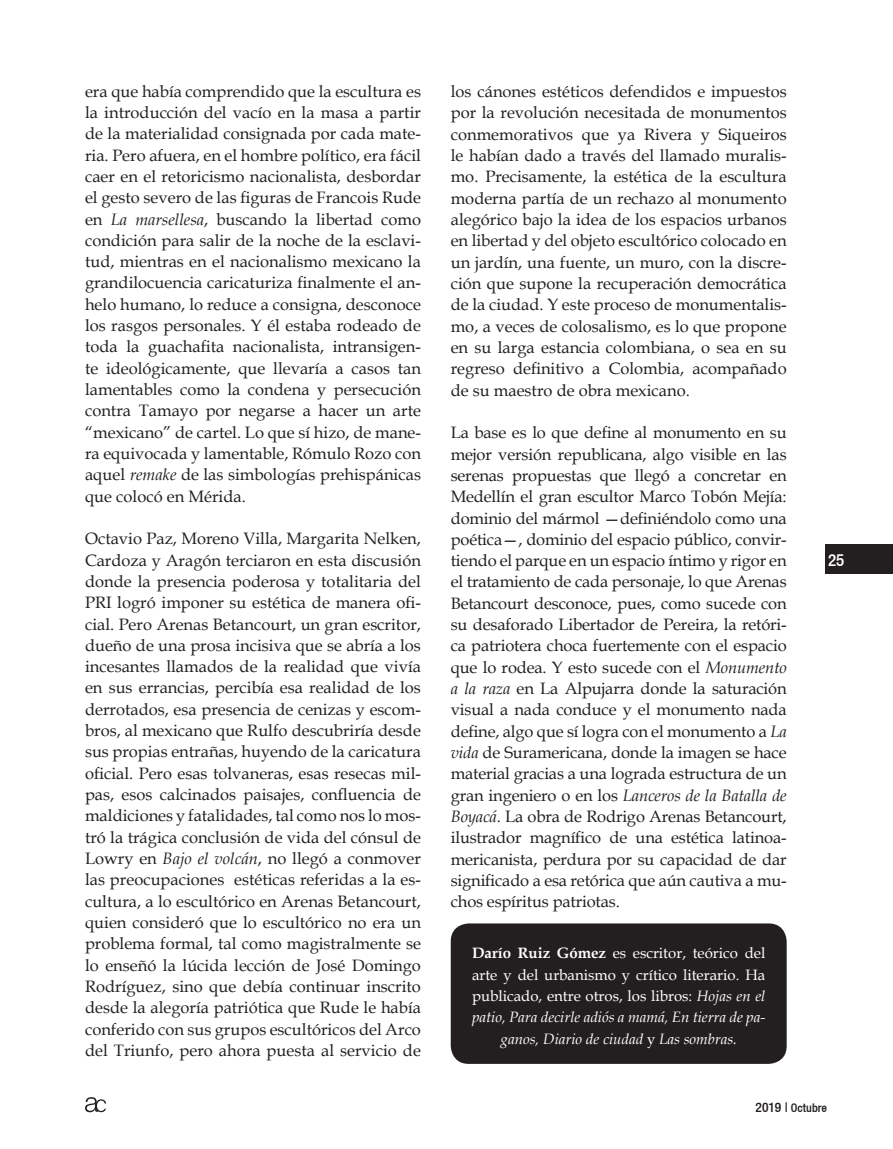
<style>
.page{position:relative;width:893px;height:1149px;background:#fff}
.page>*{position:absolute;margin:0;border:0;box-sizing:border-box;transform-origin:0 0}
.t1{font:500 condensed 16.95px "Helvetica 67";color:#fff}
.t2{font:16.5px/21.3px "Book Antiqua";color:#231f20;text-align:justify}
.t3{font:15px/21.3px "Book Antiqua";color:#fff;text-align:center}
.t4{font:500 condensed 12px "Helvetica 67";color:#231f20}
.s1{font-style:italic}
.s2{font-weight:700}
.s3{font-size:13.5px}
</style>
<div class="page">
<div style="left:825px;top:544px;width:68px;height:29px;background:#231f20"></div>
<svg style="left:85px;top:1097px;width:21px;height:14px"></svg>
<div style="left:451px;top:923px;width:336px;height:140px;background:#231f20;border-radius:18px"></div>
<p class="t2" style="left:85px;top:80px;width:337px">era que había comprendido que la escultura es la introducción del vacío en la masa a partir de la materialidad consignada por cada mate&shy;ria. Pero afuera, en el hombre político, era fácil caer en el retoricismo nacionalista, desbordar el gesto severo de las figuras de Francois Rude en <span class="s1">La marsellesa</span>, buscando la libertad como condición para salir de la noche de la esclavi&shy;tud, mientras en el nacionalismo mexicano la grandilocuencia caricaturiza finalmente el an&shy;helo humano, lo reduce a consigna, desconoce los rasgos personales. Y él estaba rodeado de toda la guachafita nacionalista, intransigen&shy;te ideológicamente, que llevaría a casos tan lamentables como la condena y persecución contra Tamayo por negarse a hacer un arte “mexicano” de cartel. Lo que sí hizo, de mane&shy;ra equivocada y lamentable, Rómulo Rozo con aquel <span class="s1">remake</span> de las simbologías prehispánicas que colocó en Mérida.</p>
<p class="t2" style="left:85px;top:527px;width:337px">Octavio Paz, Moreno Villa, Margarita Nelken, Cardoza y Aragón terciaron en esta discusión donde la presencia poderosa y totalitaria del PRI logró imponer su estética de manera ofi&shy;cial. Pero Arenas Betancourt, un gran escritor, dueño de una prosa incisiva que se abría a los incesantes llamados de la realidad que vivía en sus errancias, percibía esa realidad de los derrotados, esa presencia de cenizas y escom&shy;bros, al mexicano que Rulfo descubriría desde sus propias entrañas, huyendo de la caricatura oficial. Pero esas tolvaneras, esas resecas mil&shy;pas, esos calcinados paisajes, confluencia de maldiciones y fatalidades, tal como nos lo mos&shy;tró la trágica conclusión de vida del cónsul de Lowry en <span class="s1">Bajo el volcán</span>, no llegó a conmover las preocupaciones estéticas referidas a la es&shy;cultura, a lo escultórico en Arenas Betancourt, quien consideró que lo escultórico no era un problema formal, tal como magistralmente se lo enseñó la lúcida lección de José Domingo Rodríguez, sino que debía continuar inscrito desde la alegoría patriótica que Rude le había conferido con sus grupos escultóricos del Arco del Triunfo, pero ahora puesta al servicio de</p>
<p class="t2" style="left:451px;top:80px;width:337px">los cánones estéticos defendidos e impuestos por la revolución necesitada de monumentos conmemorativos que ya Rivera y Siqueiros le habían dado a través del llamado muralis&shy;mo. Precisamente, la estética de la escultura moderna partía de un rechazo al monumento alegórico bajo la idea de los espacios urbanos en libertad y del objeto escultórico colocado en un jardín, una fuente, un muro, con la discre&shy;ción que supone la recuperación democrática de la ciudad. Y este proceso de monumentalis&shy;mo, a veces de colosalismo, es lo que propone en su larga estancia colombiana, o sea en su regreso definitivo a Colombia, acompañado de su maestro de obra mexicano.</p>
<p class="t2" style="left:451px;top:421px;width:337px">La base es lo que define al monumento en su mejor versión republicana, algo visible en las serenas propuestas que llegó a concretar en Medellín el gran escultor Marco Tobón Mejía: dominio del mármol —definiéndolo como una poética—, dominio del espacio público, convir&shy;tiendo el parque en un espacio íntimo y rigor en el tratamiento de cada personaje, lo que Arenas Betancourt desconoce, pues, como sucede con su desaforado Libertador de Pereira, la retóri&shy;ca patriotera choca fuertemente con el espacio que lo rodea. Y esto sucede con el <span class="s1">Monumento a la raza</span> en La Alpujarra donde la saturación visual a nada conduce y el monumento nada define, algo que sí logra con el monumento a <span class="s1">La vida</span> de Suramericana, donde la imagen se hace material gracias a una lograda estructura de un gran ingeniero o en los <span class="s1">Lanceros de la Batalla de Boyacá</span>. La obra de Rodrigo Arenas Betancourt, ilustrador magnífico de una estética latinoa&shy;mericanista, perdura por su capacidad de dar significado a esa retórica que aún cautiva a mu&shy;chos espíritus patriotas.</p>
<p class="t3" style="left:472px;top:941px;width:295px"><span class="s2">Darío Ruiz Gómez</span> es escritor, teórico del arte y del urbanismo y crítico literario. Ha publicado, entre otros, los libros: <span class="s1">Hojas en el patio, Para decirle adiós a mamá, En tierra de pa&shy;ganos, Diario de ciudad</span> y <span class="s1">Las sombras.</span></p>
<p class="t1" style="left:828px;top:549px;width:18px">25</p>
<p class="t4" style="left:755px;top:1100px;width:73px"><span class="s3">2019 |</span> Octubre</p>
</div>
